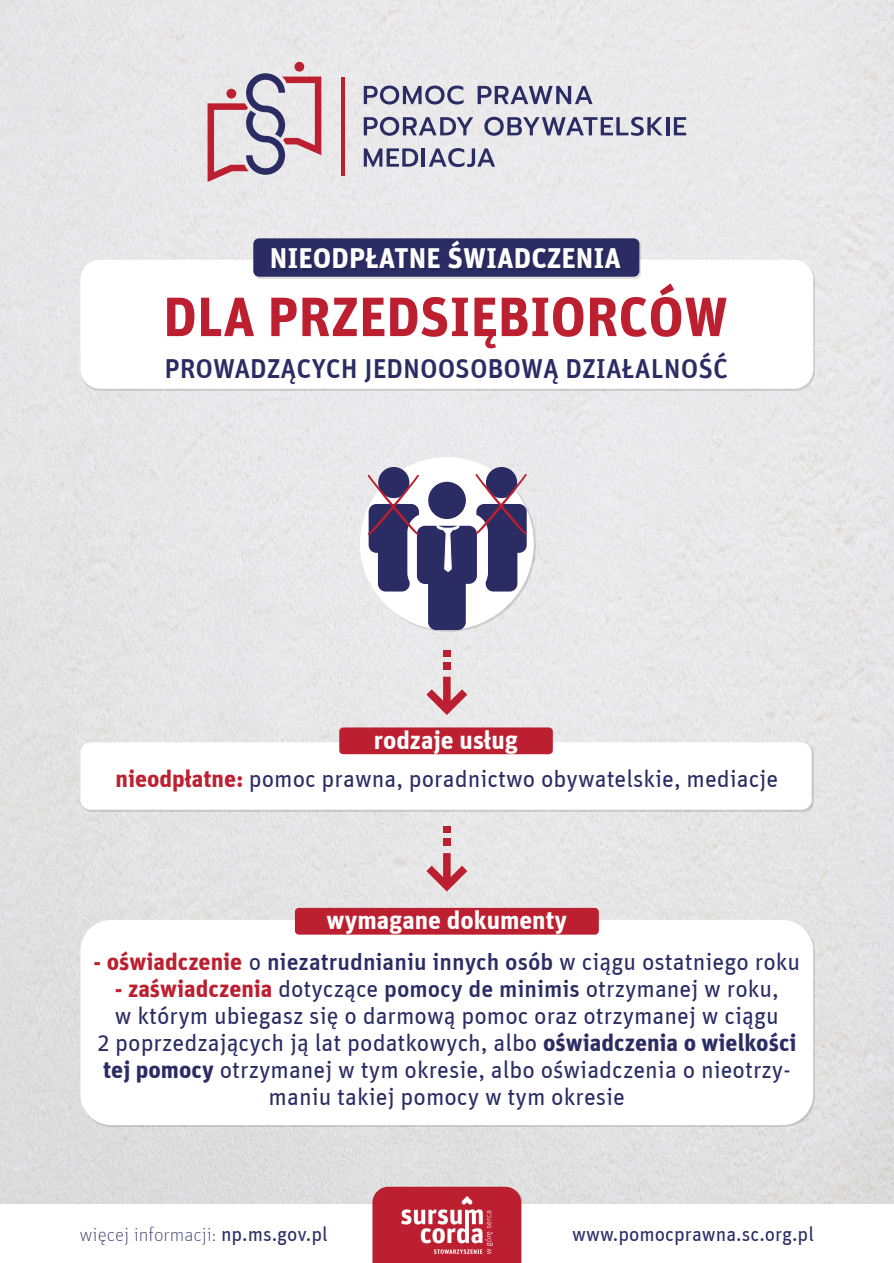
<style>
.page{position:relative;width:894px;height:1263px;background:#fff}
.page>*{position:absolute;margin:0;border:0;box-sizing:border-box;transform-origin:0 0}
.t1{font:700 55.2px "Unit";color:#bc1f2f}
.t2{font:700 28.8px "Unit";color:#fff}
.t3{font:500 27.45px "Unit";color:#2b2c64}
.t4{font:700 25.65px "Unit";color:#fff}
.t5{font:24px/27px "Unit";color:#2b2c64;text-align:center}
.t6{font:500 24px "Unit";color:#2b2c64}
.t7{font:100 19.95px "Unit";color:#2b2c64}
.t8{font:19.95px "Unit";color:#2b2c64}
.s1{font-weight:700;color:#bc1f2f}
.s2{font-weight:400}
.s3{font-weight:500}
.s4{font-weight:700}
</style>
<div class="page">
<img style="left:0;top:0;width:893px;height:1205px">
<svg style="left:363px;top:86px;width:100px;height:18px"></svg>
<svg style="left:477px;top:86px;width:115px;height:18px"></svg>
<svg style="left:363px;top:117px;width:110px;height:19px"></svg>
<svg style="left:484px;top:117px;width:178px;height:19px"></svg>
<hr style="left:666px;top:117px;width:3px;height:18px;background:#2b2c64">
<svg style="left:673px;top:117px;width:13px;height:18px"></svg>
<svg style="left:363px;top:148px;width:55px;height:19px"></svg>
<hr style="left:421px;top:148px;width:4px;height:19px;background:#2b2c64">
<svg style="left:428px;top:148px;width:67px;height:19px"></svg>
<hr style="left:341px;top:77px;width:3px;height:98px;background:#bc1f2f">
<div style="left:294px;top:62px;width:10px;height:10px;background:#bc1f2f;border-radius:50%"></div>
<svg style="left:207px;top:73px;width:114px;height:109px"></svg>
<div style="left:372px;top:1187px;width:149px;height:76px;background:#bc1f2f"></div>
<img style="left:401px;top:1196px;width:91px;height:57px">
<div style="left:80px;top:260px;width:733px;height:129px;background:#fff;border-radius:19px"></div>
<img style="left:255px;top:240px;width:385px;height:38px">
<div style="left:253px;top:238px;width:386px;height:39px;background:#2b2c64;border-radius:6px"></div>
<div style="left:80px;top:920px;width:733px;height:205px;background:#fff;border-radius:31px"></div>
<div style="left:80px;top:742px;width:731px;height:68px;background:#fff;border-radius:10px"></div>
<img style="left:361px;top:459px;width:174px;height:173px">
<div style="left:360px;top:457px;width:173px;height:173px;background:#fff;border-radius:50%"></div>
<div style="left:378px;top:467px;width:31px;height:31px;background:#2b2c64;border-radius:50%"></div>
<div style="left:485px;top:467px;width:32px;height:31px;background:#2b2c64;border-radius:50%"></div>
<svg style="left:366px;top:472px;width:162px;height:158px"></svg>
<div style="left:295px;top:908px;width:303px;height:27px;background:#bc1f2f;border-radius:4px"></div>
<div style="left:339px;top:727px;width:213px;height:27px;background:#bc1f2f;border-radius:4px"></div>
<svg style="left:426px;top:853px;width:41px;height:38px"></svg>
<div style="left:443px;top:838px;width:7px;height:8px;background:#bc1f2f"></div>
<div style="left:443px;top:826px;width:7px;height:6px;background:#bc1f2f"></div>
<svg style="left:426px;top:677px;width:41px;height:38px"></svg>
<div style="left:443px;top:662px;width:7px;height:7px;background:#bc1f2f"></div>
<div style="left:443px;top:650px;width:7px;height:6px;background:#bc1f2f"></div>
<p class="t2" style="left:270px;top:247px;width:352px">NIEODPŁATNE ŚWIADCZENIA</p>
<h1 class="t1" style="left:163px;top:296px;width:566px">DLA PRZEDSIĘBIORCÓW</h1>
<p class="t3" style="left:164px;top:358px;width:565px">PROWADZĄCYCH JEDNOOSOBOWĄ DZIAŁALNOŚĆ</p>
<p class="t4" style="left:373px;top:730px;width:146px">rodzaje usług</p>
<p class="t5" style="left:115px;top:767px;width:664px"><span class="s1">nieodpłatne:</span> pomoc prawna, poradnictwo obywatelskie, mediacje</p>
<p class="t4" style="left:326px;top:910px;width:242px">wymagane dokumenty</p>
<p class="t6" style="left:94px;top:952px;width:707px"><span class="s1">- oświadczenie</span> <span class="s2">o</span> niezatrudnianiu innych osób <span class="s2">w ciągu ostatniego roku</span></p>
<p class="t5" style="left:97px;top:977px;width:700px"><span class="s1">- zaświadczenia</span> dotyczące <span class="s3">pomocy de minimis</span> otrzymanej w roku,<br>w którym ubiegasz się o darmową pomoc oraz otrzymanej w ciągu<br>2 poprzedzających ją lat podatkowych, albo <span class="s4">oświadczenia o wielkości tej pomocy</span> otrzymanej w tym okresie, albo oświadczenia o nieotrzy&shy;maniu takiej pomocy w tym okresie</p>
<p class="t7" style="left:79px;top:1226px;width:250px">więcej informacji: <span class="s2">np.ms.gov.pl</span></p>
<p class="t8" style="left:572px;top:1226px;width:243px">www.pomocprawna.sc.org.pl</p>
</div>
